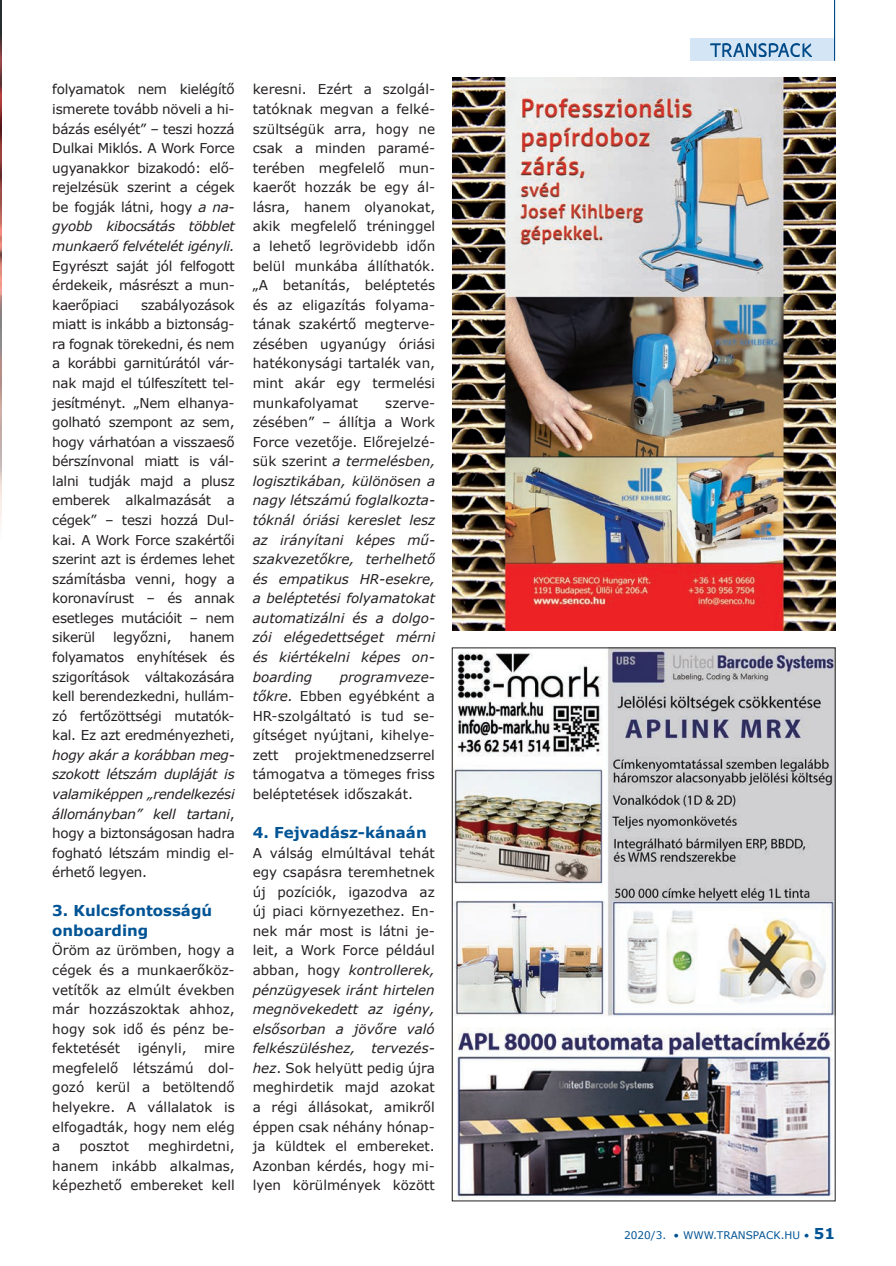
<style>
.page{position:relative;width:896px;height:1266px;background:#fff}
.page>*{position:absolute;margin:0;border:0;box-sizing:border-box;transform-origin:0 0}
.t1{font:700 15px/19.5px "Verdana";color:#005495}
.t2{font:13.5px/19.5px "Verdana";color:#231f20;text-align:justify}
.t3{font:italic 13.5px/19.5px "Verdana";letter-spacing:-.01em;color:#231f20;text-align:justify}
.t4{font:13.5px "Verdana";letter-spacing:-.02em;color:#231f20}
.t5{font:10.5px "Verdana";color:#005495}
.s1{font-style:italic}
.s2{font-style:normal}
.s3{font-weight:700;font-size:15px}
</style>
<div class="page">
<img style="left:0;top:2px;width:1px;height:523px">
<div style="left:689px;top:38px;width:145px;height:23px;background:#d4e5f5"></div>
<hr style="left:833px;top:0;width:2px;height:61px;background:#004b87">
<img style="left:710px;top:44px;width:101px;height:13px">
<img style="left:452px;top:78px;width:383px;height:553px">
<img style="left:454px;top:649px;width:379px;height:550px">
<p class="t2" style="left:52px;top:80px;width:184px">folyamatok nem kielégítő ismerete tovább növeli a hi&shy;bázás esélyét” – teszi hozzá Dulkai Miklós. A Work Force ugyanakkor bizakodó: elő&shy;rejelzésük szerint a cégek be fogják látni, hogy <span class="s1">a na&shy;gyobb kibocsátás többlet munkaerő felvételét igényli.</span></p>
<p class="t2" style="left:52px;top:256px;width:184px">Egyrészt saját jól felfogott érdekeik, másrészt a mun&shy;kaerőpiaci</p>
<p class="t2" style="left:52px;top:295px;width:184px;text-indent:89px">szabályozások miatt is inkább a biztonság&shy;ra fognak törekedni, és nem a korábbi garnitúrától vár&shy;nak majd el túlfeszített tel&shy;jesítményt. „Nem elhanya&shy;golható szempont az sem, hogy várhatóan a visszaeső bérszínvonal miatt is vál&shy;lalni tudják majd a plusz emberek alkalmazását a cégek” – teszi hozzá Dul&shy;kai. A Work Force szakértői szerint azt is érdemes lehet számításba venni, hogy a koronavírust – és annak esetleges mutációit – nem sikerül</p>
<p class="t4" style="left:113px;top:628px;width:60px">legyőzni,</p>
<p class="t2" style="left:52px;top:627px;width:184px;text-indent:137px">hanem folyamatos enyhítések és szigorítások váltakozására kell berendezkedni, hullám&shy;zó fertőzöttségi mutatók&shy;kal. Ez azt eredményezheti,</p>
<p class="t3" style="left:52px;top:745px;width:184px">hogy akár a korábban meg&shy;szokott létszám dupláját is valamiképpen „rendelkezési állományban” kell tartani<span class="s2">, hogy a biztonságosan hadra fogható létszám mindig el&shy;érhető legyen.</span></p>
<p class="t1" style="left:52px;top:900px;width:161px">3. Kulcsfontosságú onboarding</p>
<p class="t2" style="left:52px;top:940px;width:184px">Öröm az ürömben, hogy a cégek és a munkaerőköz&shy;vetítők az elmúlt években már hozzászoktak ahhoz, hogy sok idő és pénz be&shy;fektetését</p>
<p class="t2" style="left:138px;top:1038px;width:50px">igényli,</p>
<p class="t2" style="left:52px;top:1038px;width:184px;text-indent:152px">mire megfelelő létszámú dol&shy;gozó kerül a betöltendő helyekre. A vállalatok is elfogadták, hogy nem elég a</p>
<p class="t2" style="left:52px;top:1136px;width:184px;text-indent:96px">meghirdetni, hanem inkább alkalmas, képezhető embereket kell</p>
<p class="t2" style="left:79px;top:1136px;width:51px">posztot</p>
<p class="t2" style="left:253px;top:80px;width:184px">keresni. Ezért a szolgál&shy;tatóknak megvan a felké&shy;szültségük arra, hogy ne csak a minden paramé&shy;terében megfelelő mun&shy;kaerőt hozzák be egy ál&shy;lásra, hanem olyanokat, akik megfelelő tréninggel a lehető legrövidebb időn belül munkába állíthatók. „A betanítás, beléptetés és az eligazítás folyama&shy;tának szakértő megterve&shy;zésében ugyanúgy óriási hatékonysági tartalék van, mint akár egy termelési munkafolyamat</p>
<p class="t3" style="left:253px;top:393px;width:184px;text-indent:132px"><span class="s2">szerve&shy;zésében” – állítja a Work Force vezetője. Előrejelzé&shy;sük szerint</span> a termelésben, logisztikában, különösen a nagy létszámú foglalkozta&shy;tóknál óriási kereslet lesz az irányítani képes mű&shy;szakvezetőkre, terhelhető és empatikus HR-esekre, a beléptetési folyamatokat automatizálni és a dolgo&shy;zói elégedettséget mérni és kiértékelni képes on&shy;boarding</p>
<p class="t2" style="left:253px;top:666px;width:183px;text-indent:87px"><span class="s1">programveze&shy;tőkre.</span> Ebben egyébként a HR-szolgáltató is tud se&shy;gítséget nyújtani, kihelye&shy;zett projektmenedzserrel támogatva a tömeges friss beléptetések időszakát.</p>
<p class="t1" style="left:253px;top:822px;width:175px">4. Fejvadász-kánaán</p>
<p class="t2" style="left:253px;top:842px;width:183px">A válság elmúltával tehát egy csapásra teremhetnek új pozíciók, igazodva az új piaci környezethez. En&shy;nek már most is látni je&shy;leit, a Work Force például abban, hogy <span class="s1">kontrollerek, pénzügyesek iránt hirtelen megnövekedett az igény, elsősorban a jövőre való felkészüléshez, tervezés&shy;hez</span>. Sok helyütt pedig újra meghirdetik majd azokat a régi állásokat, amikről éppen csak néhány hónap&shy;ja küldtek el embereket.<br>Azonban kérdés, hogy mi&shy;lyen körülmények között</p>
<p class="t5" style="left:624px;top:1228px;width:212px">2020/3. • WWW.TRANSPACK.HU • <span class="s3">51</span></p>
</div>
